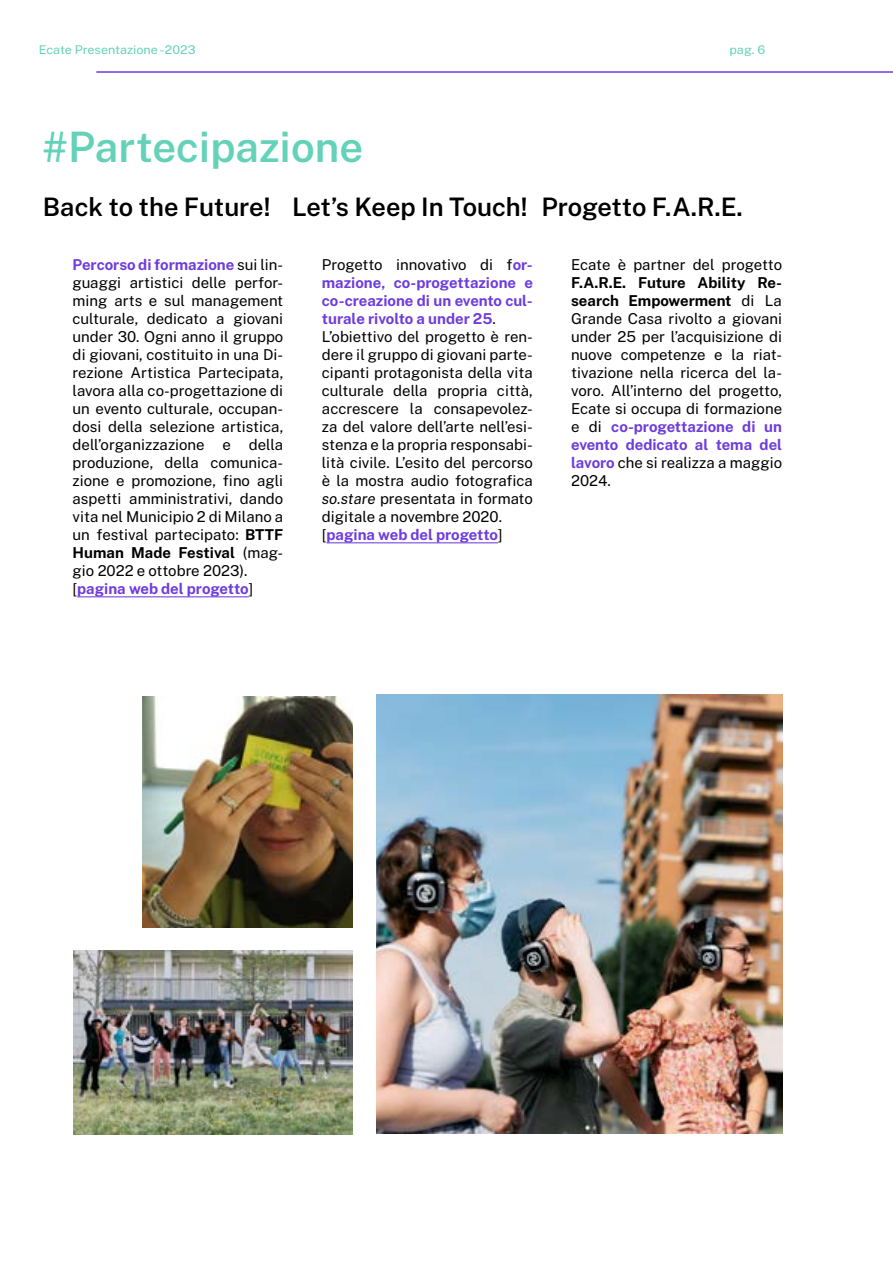
<style>
.page{position:relative;width:893px;height:1263px;background:#fff}
.page>*{position:absolute;margin:0;border:0;box-sizing:border-box;transform-origin:0 0}
.t1{font:600 42px "Public Sans";color:#64d2b9}
.t2{font:600 25.5px "Public Sans";letter-spacing:-.005em;color:#000}
.t3{font:15px/18px "Public Sans";color:#000}
.t4{font:12px "Public Sans";color:#64d2b9;scale:1.05 1}
.s1{font-weight:700;color:#6e3cdc}
.s2{font-weight:700}
.s3{font-style:italic}
</style>
<div class="page">
<img style="left:142px;top:696px;width:211px;height:231px">
<img style="left:376px;top:695px;width:406px;height:439px">
<img style="left:74px;top:951px;width:279px;height:183px">
<hr style="left:96px;top:71px;width:797px;height:2px;background:#6e3cdc">
<hr style="left:77px;top:596px;width:172px;height:1px;background:#6e3cdc">
<hr style="left:326px;top:542px;width:172px;height:1px;background:#6e3cdc">
<p class="t4" style="left:39px;top:41px;width:151px">Ecate Presentazione - 2023</p>
<p class="t4" style="left:730px;top:41px;width:36px">pag. 6</p>
<h1 class="t1" style="left:43px;top:116px;width:322px">#Partecipazione</h1>
<h2 class="t2" style="left:43px;top:188px;width:229px">Back to the Future!</h2>
<p class="t3" style="left:73px;top:255px;width:212px"><span class="s1">Percorso di formazione</span> sui lin&shy;guaggi artistici delle perfor&shy;ming arts e sul management culturale, dedicato a giovani under 30. Ogni anno il gruppo di giovani, costituito in una Di&shy;rezione Artistica Partecipata, lavora alla co-progettazione di un evento culturale, occupan&shy;dosi della selezione artistica, dell’organizzazione e della produzione, della comunica&shy;zione e promozione, fino agli aspetti amministrativi, dando vita nel Municipio 2 di Milano a un festival partecipato: <span class="s2">BTTF<br>Human Made Festival</span> (mag&shy;gio 2022 e ottobre 2023). [<span class="s1">pagina web del progetto</span>]</p>
<h2 class="t2" style="left:292px;top:188px;width:237px">Let’s Keep In Touch!</h2>
<p class="t3" style="left:322px;top:255px;width:213px">Progetto innovativo di f<span class="s1">or&shy;mazione, co-progettazione e co-creazione di un evento cul&shy;turale rivolto a under 25</span>.<br>L’obiettivo del progetto è ren&shy;dere il gruppo di giovani parte&shy;cipanti protagonista della vita culturale della propria città, accrescere la consapevolez&shy;za del valore dell’arte nell’esi&shy;stenza e la propria responsabi&shy;lità civile. L’esito del percorso è la mostra audio fotografica <span class="s3">so.stare</span> presentata in formato digitale a novembre 2020. [<span class="s1">pagina web del progetto</span>]</p>
<h2 class="t2" style="left:541px;top:188px;width:203px">Progetto F.A.R.E.</h2>
<p class="t3" style="left:571px;top:255px;width:213px">Ecate è partner del progetto</p>
<p class="t3" style="left:571px;top:273px;width:213px;text-align:justify"><span class="s2">F.A.R.E. Future Ability Re&shy;search Empowerment</span> di La Grande Casa rivolto a giovani under 25 per l’acquisizione di nuove competenze e la riat&shy;tivazione nella ricerca del la&shy;voro. All’interno del progetto, Ecate si occupa di formazione e di <span class="s1">co-progettazione di un evento dedicato al tema del lavoro</span> che si realizza a maggio 2024.</p>
</div>
